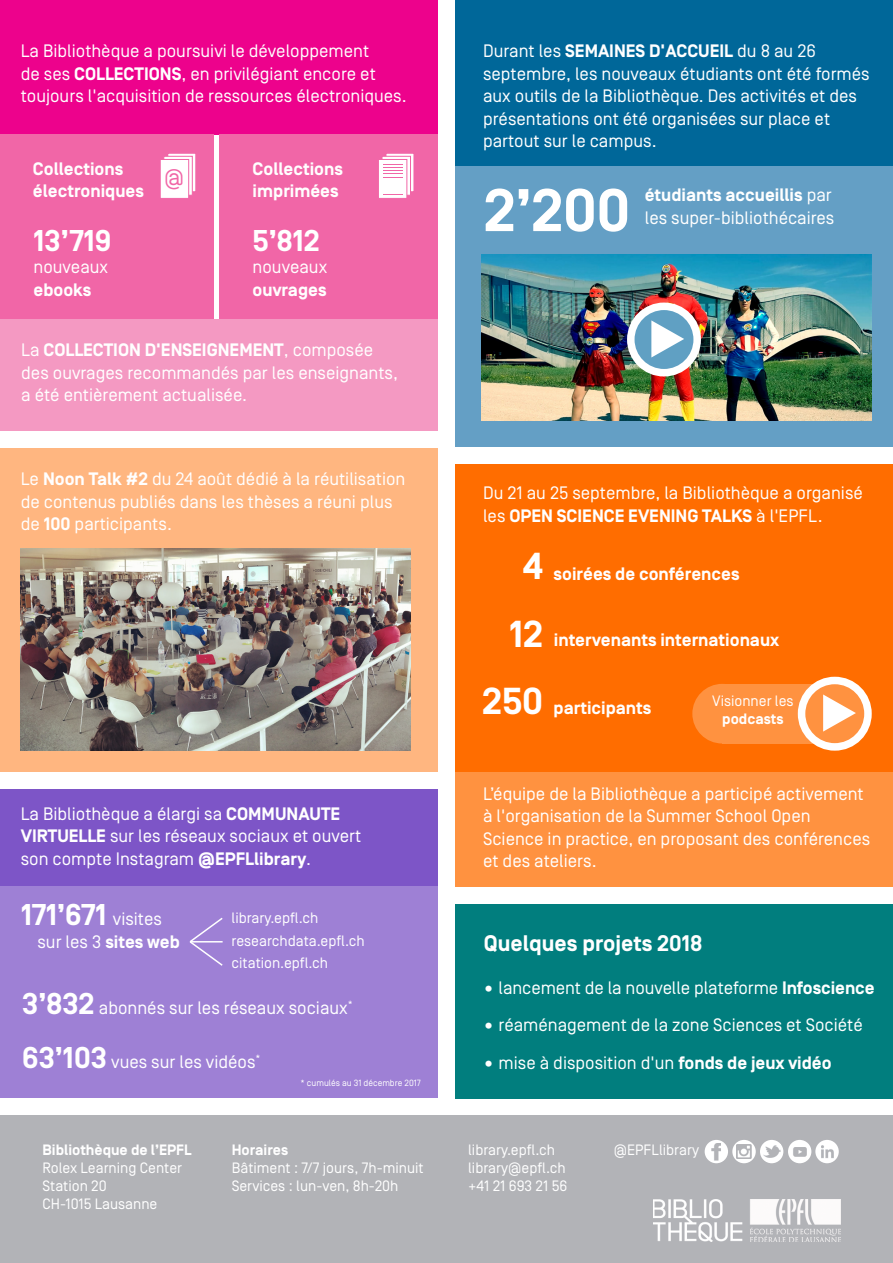
<style>
.page{position:relative;width:893px;height:1263px;background:#fff}
.page>*{position:absolute;margin:0;border:0;box-sizing:border-box;transform-origin:0 0}
.t1{font:700 60px "Simplon Norm";color:#fff}
.t2{font:700 37.5px "Simplon Norm";color:#fff}
.t3{font:700 30px "Simplon Norm";color:#fff}
.t4{font:700 22.5px "Simplon Norm";color:#fff}
.t5{font:22.5px "Simplon Norm";color:#f166a7}
.t6{font:18px/22.5px "Simplon Norm";color:#fff}
.t7{font:700 18px "Simplon Norm";color:#fff}
.t8{font:15px/18px "Simplon Norm";color:#fff}
.t9{font:700 15px "Simplon Norm";color:#fff}
.t10{font:9px "Simplon Norm";color:#fff}
.s1{font-weight:700}
.s2{font-weight:400;font-size:18px}
.s3{font-weight:400}
.s4{font-weight:700;font-size:30px}
</style>
<div class="page">
<div style="left:0;top:448px;width:438px;height:324px;background:#ffb680"></div>
<div style="left:455px;top:772px;width:438px;height:115px;background:#ff9240"></div>
<div style="left:0;top:885px;width:438px;height:213px;background:#9e80d5"></div>
<div style="left:0;top:319px;width:438px;height:112px;background:#f499c2"></div>
<div style="left:0;top:0;width:438px;height:134px;background:#ed028c"></div>
<div style="left:0;top:134px;width:213px;height:185px;background:#f166a7"></div>
<div style="left:219px;top:134px;width:219px;height:185px;background:#f166a7"></div>
<div style="left:455px;top:165px;width:438px;height:281px;background:#649fc5"></div>
<div style="left:0;top:1115px;width:893px;height:148px;background:#b2b3b7"></div>
<div style="left:455px;top:464px;width:438px;height:308px;background:#ff6d00"></div>
<div style="left:455px;top:0;width:438px;height:166px;background:#006799"></div>
<div style="left:455px;top:904px;width:438px;height:194px;background:#017e7e"></div>
<img style="left:653px;top:1199px;width:187px;height:42px">
<div style="left:0;top:789px;width:438px;height:96px;background:#7d55c7"></div>
<img style="left:21px;top:549px;width:390px;height:202px">
<svg style="left:189px;top:917px;width:34px;height:49px"></svg>
<hr style="left:190px;top:941px;width:33px;height:1px;background:#fff">
<svg style="left:386px;top:153px;width:28px;height:39px"></svg>
<div style="left:382px;top:156px;width:29px;height:40px;background:linear-gradient(to bottom,#fffefe,#fff);border:1px solid #f166a7"></div>
<div style="left:378px;top:159px;width:29px;height:40px;background:#fff;border:1px solid #f166a7"></div>
<svg style="left:383px;top:164px;width:19px;height:14px"></svg>
<svg style="left:383px;top:194px;width:19px;height:1px"></svg>
<svg style="left:168px;top:153px;width:28px;height:39px"></svg>
<svg style="left:164px;top:156px;width:29px;height:39px"></svg>
<div style="left:160px;top:159px;width:29px;height:40px;background:#fff;border:1px solid #f166a7"></div>
<img style="left:482px;top:254px;width:390px;height:166px">
<svg style="left:629px;top:305px;width:69px;height:69px"></svg>
<svg style="left:651px;top:320px;width:33px;height:37px"></svg>
<div style="left:627px;top:303px;width:74px;height:73px;border:8px solid #fff;border-radius:50%"></div>
<div style="left:722px;top:684px;width:112px;height:59px;background:#ff9240"></div>
<div style="left:692px;top:684px;width:60px;height:59px;background:#ff9240;border-radius:50%"></div>
<svg style="left:801px;top:679px;width:69px;height:69px"></svg>
<div style="left:798px;top:677px;width:74px;height:74px;border:8px solid #fff;border-radius:50%"></div>
<svg style="left:823px;top:694px;width:33px;height:38px"></svg>
<div style="left:705px;top:1140px;width:23px;height:23px;background:#fff;border-radius:50%"></div>
<img style="left:711px;top:1143px;width:10px;height:18px">
<div style="left:732px;top:1140px;width:24px;height:23px;background:#fff;border-radius:50%"></div>
<div style="left:760px;top:1140px;width:23px;height:23px;background:#fff;border-radius:50%"></div>
<div style="left:788px;top:1140px;width:23px;height:23px;background:#fff;border-radius:50%"></div>
<div style="left:815px;top:1140px;width:24px;height:23px;background:#fff;border-radius:50%"></div>
<img style="left:736px;top:1144px;width:16px;height:15px">
<svg style="left:821px;top:1145px;width:13px;height:13px"></svg>
<img style="left:763px;top:1145px;width:18px;height:13px">
<img style="left:793px;top:1147px;width:14px;height:10px">
<p class="t6" style="left:21px;top:40px;width:350px">La Bibliothèque a poursuivi le développement</p>
<p class="t6" style="left:21px;top:62px;width:388px">de ses <span class="s1">COLLECTIONS</span>, en privilégiant encore et toujours l'acquisition de ressources électroniques.</p>
<p class="t7" style="left:33px;top:159px;width:92px">Collections</p>
<p class="t7" style="left:33px;top:181px;width:113px">électroniques</p>
<p class="t3" style="left:34px;top:224px;width:79px">13’719</p>
<p class="t6" style="left:34px;top:256px;width:76px">nouveaux</p>
<p class="t7" style="left:34px;top:280px;width:59px">ebooks</p>
<p class="t5" style="left:164px;top:165px;width:21px">@</p>
<p class="t7" style="left:253px;top:159px;width:92px">Collections</p>
<p class="t7" style="left:253px;top:181px;width:88px">imprimées</p>
<p class="t3" style="left:253px;top:224px;width:69px">5’812</p>
<p class="t6" style="left:253px;top:256px;width:76px">nouveaux</p>
<p class="t7" style="left:253px;top:280px;width:75px">ouvrages</p>
<p class="t6" style="left:21px;top:339px;width:378px">La <span class="s1">COLLECTION D'ENSEIGNEMENT</span>, composée des ouvrages recommandés par les enseignants, a été entièrement actualisée.</p>
<p class="t6" style="left:21px;top:468px;width:386px">Le <span class="s1">Noon Talk #2</span> du 24 août dédié à la réutilisation de contenus publiés dans les thèses a réuni plus de <span class="s1">100</span> participants.</p>
<p class="t6" style="left:21px;top:803px;width:342px">La Bibliothèque a élargi sa <span class="s1">COMMUNAUTE<br>VIRTUELLE</span> sur les réseaux sociaux et ouvert</p>
<p class="t6" style="left:21px;top:848px;width:292px">son compte Instagram <span class="s1">@EPFLlibrary</span>.</p>
<p class="t3" style="left:21px;top:899px;width:142px">171’671 <span class="s2">visites</span></p>
<p class="t7" style="left:37px;top:932px;width:144px"><span class="s3">sur les 3</span> sites web</p>
<p class="t8" style="left:232px;top:909px;width:88px">library.epfl.ch</p>
<p class="t8" style="left:232px;top:932px;width:135px">researchdata.epfl.ch</p>
<p class="t8" style="left:232px;top:954px;width:98px">citation.epfl.ch</p>
<p class="t6" style="left:22px;top:996px;width:332px"><span class="s4">3’832</span> abonnés sur les réseaux sociaux<sup>*</sup></p>
<p class="t6" style="left:22px;top:1050px;width:240px"><span class="s4">63’103</span> vues sur les vidéos<sup>*</sup></p>
<p class="t10" style="left:301px;top:1078px;width:122px">* cumulés au 31 décembre 2017</p>
<p class="t6" style="left:483px;top:40px;width:388px">Durant les <span class="s1">SEMAINES D'ACCUEIL</span> du 8 au 26 septembre, les nouveaux étudiants ont été formés aux outils de la Bibliothèque. Des activités et des présentations ont été organisées sur place et partout sur le campus.</p>
<p class="t1" style="left:484px;top:178px;width:148px">2’200</p>
<p class="t6" style="left:645px;top:184px;width:191px"><span class="s1">étudiants accueillis</span> par les super-bibliothécaires</p>
<p class="t6" style="left:483px;top:482px;width:381px">Du 21 au 25 septembre, la Bibliothèque a organisé les <span class="s1">OPEN SCIENCE EVENING TALKS</span> à l'EPFL.</p>
<p class="t2" style="left:524px;top:546px;width:21px">4</p>
<p class="t7" style="left:554px;top:564px;width:187px">soirées de conférences</p>
<p class="t2" style="left:509px;top:614px;width:35px">12</p>
<p class="t7" style="left:554px;top:630px;width:227px">intervenants internationaux</p>
<p class="t2" style="left:482px;top:681px;width:63px">250</p>
<p class="t7" style="left:554px;top:698px;width:99px">participants</p>
<p class="t8" style="left:712px;top:692px;width:83px">Visionner les</p>
<p class="t9" style="left:722px;top:711px;width:63px">podcasts</p>
<p class="t6" style="left:483px;top:783px;width:389px">L’équipe de la Bibliothèque a participé activement à l'organisation de la Summer School Open Science in practice, en proposant des conférences et des ateliers.</p>
<p class="t4" style="left:484px;top:931px;width:220px">Quelques projets 2018</p>
<p class="t6" style="left:482px;top:977px;width:395px">• lancement de la nouvelle plateforme <span class="s1">Infoscience</span></p>
<p class="t6" style="left:482px;top:1014px;width:383px">• réaménagement de la zone Sciences et Société</p>
<p class="t6" style="left:482px;top:1052px;width:352px">• mise à disposition d'un <span class="s1">fonds de jeux vidéo</span></p>
<p class="t8" style="left:43px;top:1141px;width:151px"><span class="s1">Bibliothèque de l’EPFL<br></span>Rolex Learning Center<br>Station 20<br>CH-1015 Lausanne</p>
<p class="t8" style="left:468px;top:1141px;width:88px">library.epfl.ch</p>
<p class="t8" style="left:614px;top:1141px;width:87px">@EPFLlibrary</p>
<p class="t8" style="left:232px;top:1141px;width:193px"><span class="s1">Horaires<br></span>Bâtiment : 7/7 jours, 7h-minuit<br>Services : lun-ven, 8h-20h</p>
<p class="t8" style="left:468px;top:1159px;width:101px">library@epfl.ch +41 21 693 21 56</p>
</div>
